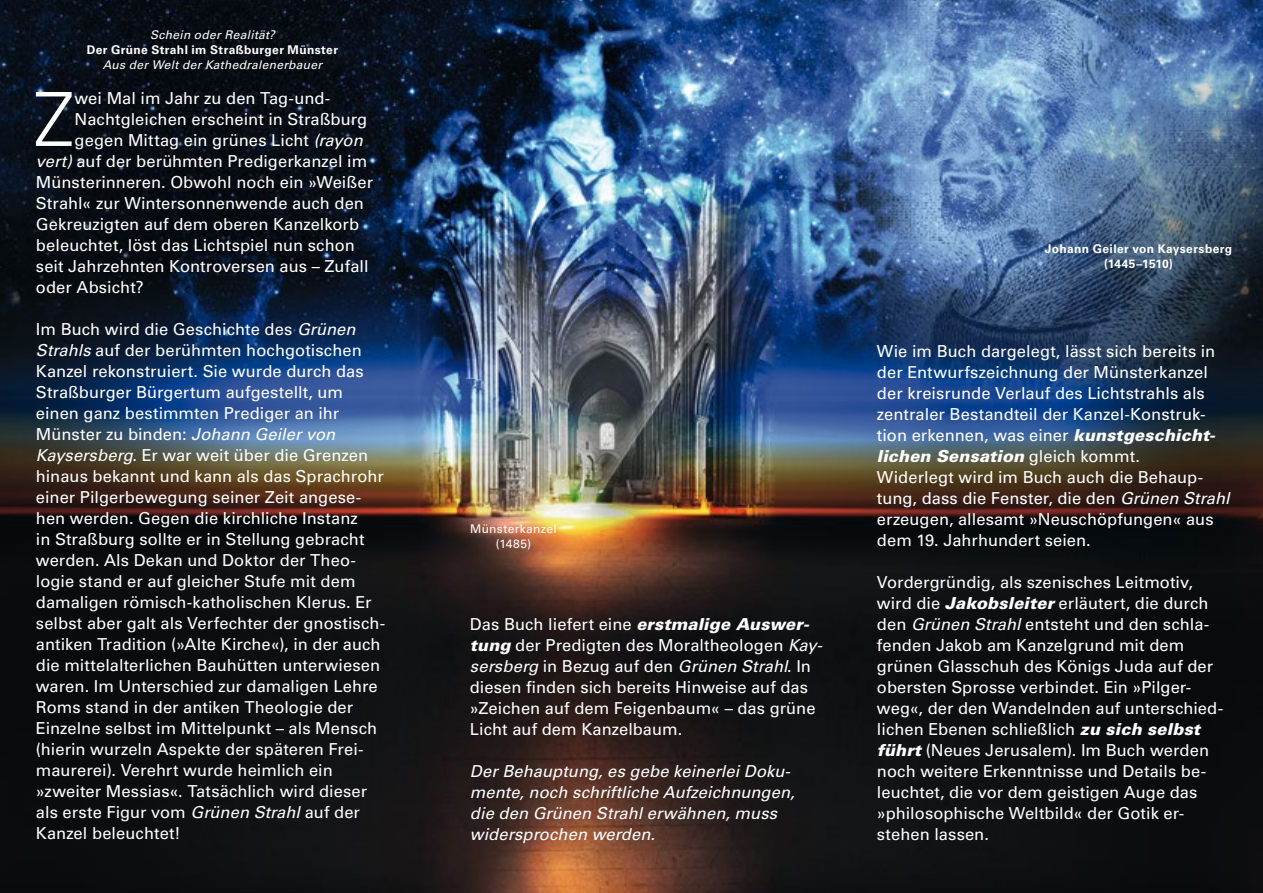
<style>
.page{position:relative;width:1263px;height:893px;background:#fff}
.page>*{position:absolute;margin:0;border:0;box-sizing:border-box;transform-origin:0 0}
.t1{font:300 74.7px "Univers LT Std";color:#fff}
.t2{font:16.5px/21px "Univers LT Std";letter-spacing:.005em;color:#fff}
.t3{font:italic 16.5px/21px "Univers LT Std";letter-spacing:.005em;color:#fff}
.t4{font:700 12px/15px "Univers LT Std";letter-spacing:.03em;color:#fff;text-align:center}
.t5{font:italic 12px "Univers LT Std";letter-spacing:.025em;color:#fff}
.t6{font:12px/15px "Univers LT Std";letter-spacing:.03em;color:#fff;text-align:center}
.s1{font-style:italic}
.s2{font-weight:900;font-style:italic}
</style>
<div class="page">
<img style="left:0;top:0;width:1263px;height:893px">
<p class="t5" style="left:150px;top:28px;width:126px">Schein oder Realität?</p>
<p class="t4" style="left:87px;top:43px;width:253px">Der Grüne Strahl im Straßburger Münster</p>
<p class="t5" style="left:103px;top:58px;width:221px">Aus der Welt der Kathedralenerbauer</p>
<h1 class="t1" style="left:33px;top:74px;width:43px">Z</h1>
<p class="t2" style="left:75px;top:88px;width:257px">wei Mal im Jahr zu den Tag-und-</p>
<p class="t2" style="left:75px;top:109px;width:294px">Nachtgleichen erscheint in Straßburg</p>
<p class="t2" style="left:75px;top:130px;width:290px">gegen Mittag ein grünes Licht <span class="s1">(rayon</span></p>
<p class="t2" style="left:36px;top:151px;width:333px"><span class="s1">vert)</span> auf der berühmten Predigerkanzel im</p>
<p class="t2" style="left:36px;top:172px;width:339px">Münsterinneren. Obwohl noch ein »Weißer</p>
<p class="t2" style="left:36px;top:193px;width:330px">Strahl« zur Wintersonnenwende auch den</p>
<p class="t2" style="left:36px;top:214px;width:325px">Gekreuzigten auf dem oberen Kanzelkorb</p>
<p class="t2" style="left:36px;top:235px;width:320px">beleuchtet, löst das Lichtspiel nun schon</p>
<p class="t2" style="left:36px;top:256px;width:334px">seit Jahrzehnten Kontroversen aus – Zufall</p>
<p class="t2" style="left:36px;top:277px;width:109px">oder Absicht?</p>
<p class="t2" style="left:36px;top:319px;width:351px">Im Buch wird die Geschichte des <span class="s1">Grünen Strahls</span> auf der berühmten hochgotischen Kanzel rekonstruiert. Sie wurde durch das Straßburger Bürgertum aufgestellt, um einen ganz bestimmten Prediger an ihr Münster zu binden: <span class="s1">Johann Geiler von Kaysersberg</span>. Er war weit über die Grenzen hinaus bekannt und kann als das Sprachrohr einer Pilgerbewegung seiner Zeit angese&shy;hen werden. Gegen die kirchliche Instanz<br>in Straßburg sollte er in Stellung gebracht werden. Als Dekan und Doktor der Theo&shy;logie stand er auf gleicher Stufe mit dem damaligen römisch-katholischen Klerus. Er selbst aber galt als Verfechter der gnostisch&shy;antiken Tradition (»Alte Kirche«), in der auch die mittelalterlichen Bauhütten unterwiesen waren. Im Unterschied zur damaligen Lehre Roms stand in der antiken Theologie der Einzelne selbst im Mittelpunkt – als Mensch (hierin wurzeln Aspekte der späteren Frei&shy;maurerei). Verehrt wurde heimlich ein »zweiter Messias«. Tatsächlich wird dieser als erste Figur vom <span class="s1">Grünen Strahl</span> auf der Kanzel beleuchtet!</p>
<p class="t6" style="left:470px;top:521px;width:88px">Münsterkanzel (1485)</p>
<p class="t2" style="left:470px;top:614px;width:354px">Das Buch liefert eine <span class="s2">erstmalige Auswer&shy;tung</span> der Predigten des Moraltheologen <span class="s1">Kay&shy;sersberg</span> in Bezug auf den <span class="s1">Grünen Strahl</span>. In diesen finden sich bereits Hinweise auf das »Zeichen auf dem Feigenbaum« – das grüne Licht auf dem Kanzelbaum.</p>
<p class="t3" style="left:470px;top:761px;width:326px">Der Behauptung, es gebe keinerlei Doku&shy;mente, noch schriftliche Aufzeichnungen, die den Grünen Strahl erwähnen, muss widersprochen werden.</p>
<p class="t4" style="left:1045px;top:242px;width:189px">Johann Geiler von Kaysersberg (1445–1510)</p>
<p class="t2" style="left:877px;top:341px;width:354px">Wie im Buch dargelegt, lässt sich bereits in der Entwurfszeichnung der Münsterkanzel der kreisrunde Verlauf des Lichtstrahls als zentraler Bestandteil der Kanzel-Konstruk&shy;tion erkennen, was einer <span class="s2">kunstgeschicht&shy;lichen Sensation</span> gleich kommt.<br>Widerlegt wird im Buch auch die Behaup&shy;tung, dass die Fenster, die den <span class="s1">Grünen Strahl </span>erzeugen, allesamt »Neuschöpfungen« aus dem 19. Jahrhundert seien.</p>
<p class="t2" style="left:877px;top:572px;width:348px">Vordergründig, als szenisches Leitmotiv, wird die <span class="s2">Jakobsleiter</span> erläutert, die durch den <span class="s1">Grünen Strahl</span> entsteht und den schla&shy;fenden Jakob am Kanzelgrund mit dem grünen Glasschuh des Königs Juda auf der obersten Sprosse verbindet. Ein »Pilger&shy;weg«, der den Wandelnden auf unterschied&shy;lichen Ebenen schließlich <span class="s2">zu sich selbst führt</span> (Neues Jerusalem). Im Buch werden noch weitere Erkenntnisse und Details be&shy;leuchtet, die vor dem geistigen Auge das »philosophische Weltbild« der Gotik er&shy;stehen lassen.</p>
</div>
